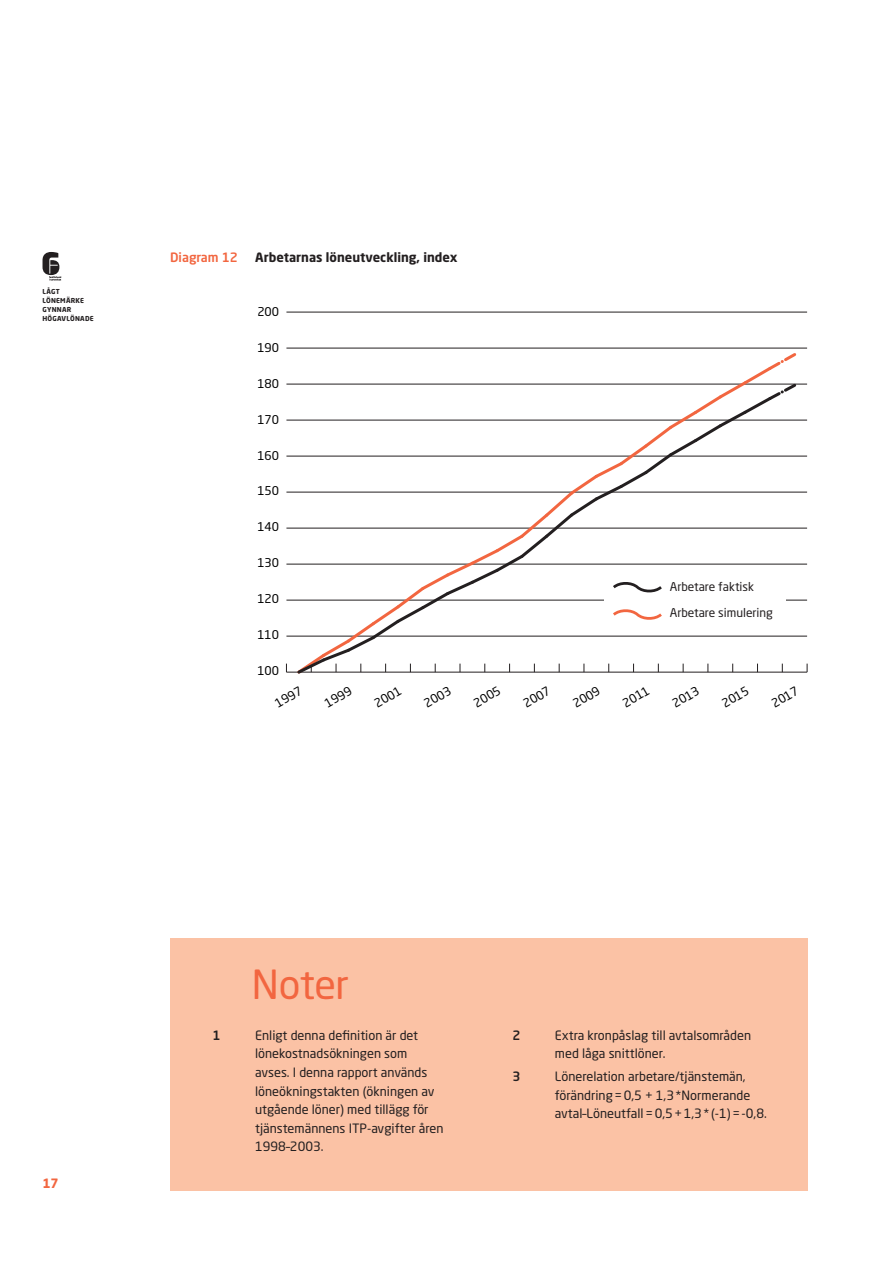
<style>
.page{position:relative;width:893px;height:1263px;background:#fff}
.page>*{position:absolute;margin:0;border:0;box-sizing:border-box;transform-origin:0 0}
.Kapitelrubrik{font:39.75px "Neo Sans Pro";letter-spacing:-.015em;color:#f26640}
.Fotnotbröd{font:12.75px/18.5px "Neo Sans Pro";color:#231f20}
.Brödtext_utan_indrag{font:700 12.75px "Neo Sans Pro";color:#231f20}
.Brödtext_utan_indrag-2{font:500 12.75px "Neo Sans Pro";color:#f26640}
.Fotnotbröd-2{font:500 12.75px "Neo Sans Pro";color:#231f20}
.t1{font:700 12.75px "Neo Sans Pro";color:#f26640}
.t2{font:12px "Neo Sans Pro";color:#000001}
.Grafikbröd{font:12px "Neo Sans Pro";color:#231f20}
.t3{font:700 6.75px/9px "Neo Sans Pro";letter-spacing:.03em;color:#231f20}
</style>
<div class="page">
<svg style="left:43px;top:252px;width:18px;height:28px"></svg>
<hr style="left:286px;top:672px;width:521px;height:1px;background:#231f20">
<hr style="left:286px;top:636px;width:521px;height:1px;background:#231f20">
<hr style="left:286px;top:600px;width:521px;height:1px;background:#231f20">
<hr style="left:286px;top:564px;width:521px;height:1px;background:#231f20">
<hr style="left:286px;top:528px;width:521px;height:1px;background:#231f20">
<hr style="left:286px;top:492px;width:521px;height:1px;background:#231f20">
<hr style="left:286px;top:456px;width:521px;height:1px;background:#231f20">
<hr style="left:286px;top:420px;width:521px;height:1px;background:#231f20">
<hr style="left:286px;top:384px;width:521px;height:1px;background:#231f20">
<hr style="left:286px;top:348px;width:521px;height:1px;background:#231f20">
<hr style="left:286px;top:312px;width:521px;height:1px;background:#231f20">
<svg style="left:295px;top:353px;width:504px;height:321px"></svg>
<div style="left:170px;top:938px;width:638px;height:253px;background:#fbc2a5"></div>
<p class="t3" style="left:43px;top:287px;width:53px">LÅGT<br>LÖNEMÄRKE<br>GYNNAR<br>HÖGAVLÖNADE</p>
<p class="Brödtext_utan_indrag-2" style="left:170px;top:249px;width:69px">Diagram 12</p>
<p class="Brödtext_utan_indrag" style="left:255px;top:249px;width:204px">Arbetarnas löneutveckling, index</p>
<p class="t2" style="left:257px;top:304px;width:23px">200</p>
<p class="t2" style="left:253px;top:306px;width:23px">200</p>
<p class="t2" style="left:257px;top:340px;width:23px">190</p>
<p class="t2" style="left:253px;top:341px;width:23px">190</p>
<p class="t2" style="left:257px;top:376px;width:23px">180</p>
<p class="t2" style="left:253px;top:377px;width:23px">180</p>
<p class="t2" style="left:257px;top:412px;width:23px">170</p>
<p class="t2" style="left:253px;top:413px;width:23px">170</p>
<p class="t2" style="left:257px;top:448px;width:23px">160</p>
<p class="t2" style="left:253px;top:449px;width:23px">160</p>
<p class="t2" style="left:257px;top:484px;width:23px">150</p>
<p class="t2" style="left:253px;top:485px;width:23px">150</p>
<p class="t2" style="left:257px;top:520px;width:23px">140</p>
<p class="t2" style="left:253px;top:521px;width:23px">140</p>
<p class="t2" style="left:257px;top:555px;width:23px">130</p>
<p class="t2" style="left:253px;top:556px;width:23px">130</p>
<p class="t2" style="left:257px;top:591px;width:23px">120</p>
<p class="t2" style="left:253px;top:592px;width:23px">120</p>
<p class="t2" style="left:257px;top:627px;width:23px">110</p>
<p class="t2" style="left:253px;top:628px;width:23px">110</p>
<p class="t2" style="left:257px;top:663px;width:23px">100</p>
<p class="t2" style="left:253px;top:664px;width:23px">100</p>
<p class="Grafikbröd" style="left:670px;top:579px;width:86px">Arbetare faktisk</p>
<p class="Grafikbröd" style="left:670px;top:605px;width:105px">Arbetare simulering</p>
<p class="t2" style="left:277px;top:696px;width:31px;rotate:-30deg">1997</p>
<p class="t2" style="left:326px;top:696px;width:31px;rotate:-30deg">1999</p>
<p class="t2" style="left:376px;top:696px;width:31px;rotate:-30deg">2001</p>
<p class="t2" style="left:425px;top:696px;width:31px;rotate:-30deg">2003</p>
<p class="t2" style="left:475px;top:696px;width:31px;rotate:-30deg">2005</p>
<p class="t2" style="left:525px;top:696px;width:31px;rotate:-30deg">2007</p>
<p class="t2" style="left:574px;top:696px;width:31px;rotate:-30deg">2009</p>
<p class="t2" style="left:624px;top:696px;width:31px;rotate:-30deg">2011</p>
<p class="t2" style="left:674px;top:696px;width:31px;rotate:-30deg">2013</p>
<p class="t2" style="left:723px;top:696px;width:31px;rotate:-30deg">2015</p>
<p class="t2" style="left:773px;top:696px;width:31px;rotate:-30deg">2017</p>
<p class="t2" style="left:272px;top:698px;width:31px;rotate:-30deg">1997</p>
<p class="t2" style="left:322px;top:698px;width:31px;rotate:-30deg">1999</p>
<p class="t2" style="left:372px;top:698px;width:31px;rotate:-30deg">2001</p>
<p class="t2" style="left:421px;top:698px;width:31px;rotate:-30deg">2003</p>
<p class="t2" style="left:471px;top:697px;width:31px;rotate:-30deg">2005</p>
<p class="t2" style="left:521px;top:697px;width:31px;rotate:-30deg">2007</p>
<p class="t2" style="left:570px;top:697px;width:31px;rotate:-30deg">2009</p>
<p class="t2" style="left:620px;top:697px;width:31px;rotate:-30deg">2011</p>
<p class="t2" style="left:669px;top:697px;width:31px;rotate:-30deg">2013</p>
<p class="t2" style="left:719px;top:697px;width:31px;rotate:-30deg">2015</p>
<p class="t2" style="left:769px;top:697px;width:31px;rotate:-30deg">2017</p>
<p class="t1" style="left:43px;top:1175px;width:18px">17</p>
<p class="Kapitelrubrik" style="left:252px;top:960px;width:99px">Noter</p>
<p class="Fotnotbröd-2" style="left:213px;top:1027px;width:10px">1</p>
<p class="Fotnotbröd" style="left:255px;top:1026px;width:190px">Enligt denna definition är det lönekostnadsökningen som avses. I denna rapport används löneökningstakten (ökningen av utgående löner) med tillägg för tjänstemännens ITP-avgifter åren<br>1998–2003.</p>
<p class="Fotnotbröd-2" style="left:512px;top:1027px;width:10px">2</p>
<p class="Fotnotbröd" style="left:555px;top:1026px;width:198px">Extra kronpåslag till avtalsområden med låga snittlöner.</p>
<p class="Fotnotbröd-2" style="left:512px;top:1068px;width:10px">3</p>
<p class="Fotnotbröd" style="left:555px;top:1067px;width:213px">Lönerelation arbetare/tjänstemän, förändring=0,5 + 1,3*Normerande avtal–Löneutfall=0,5+1,3* (-1)= -0,8.</p>
</div>
